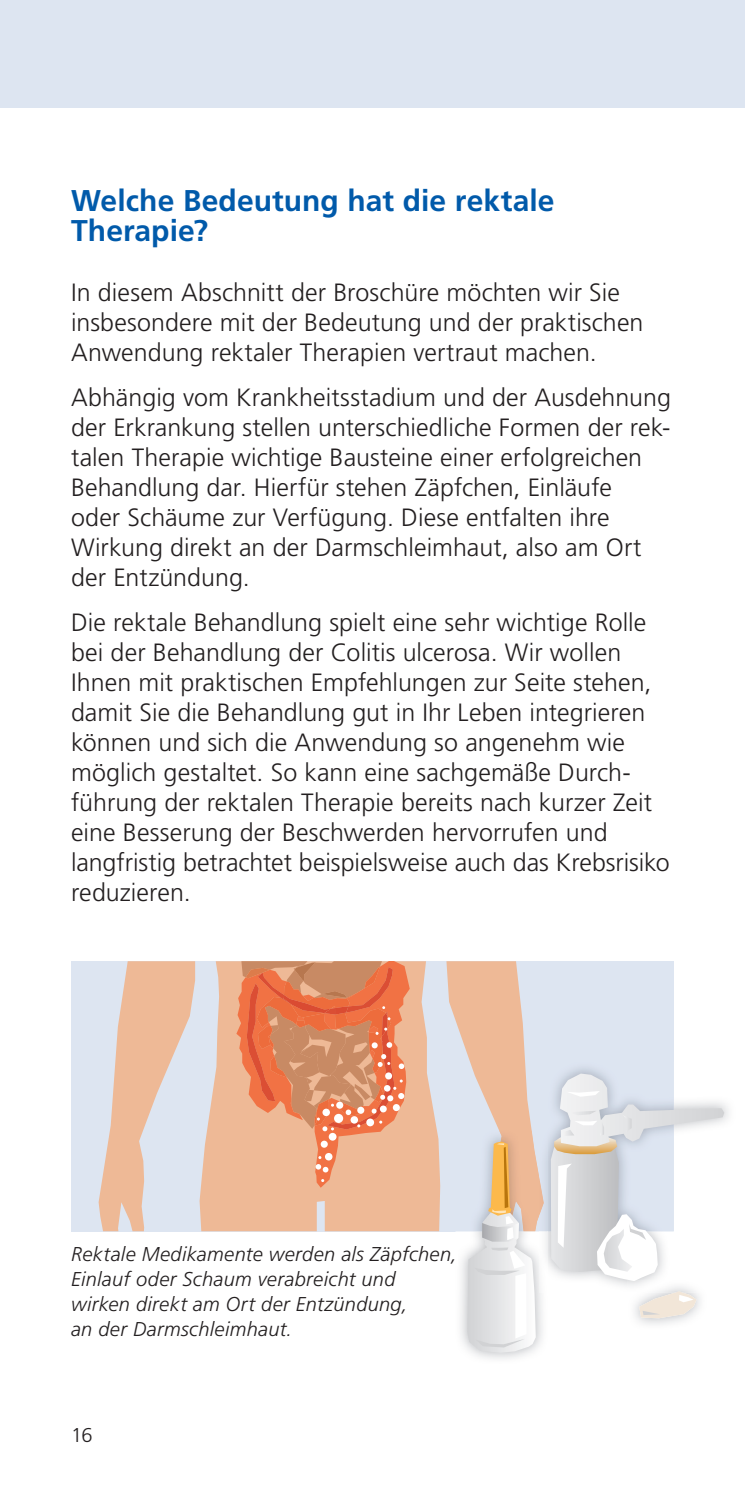
<style>
.page{position:relative;width:745px;height:1491px;background:#fff}
.page>*{position:absolute;margin:0;border:0;box-sizing:border-box;transform-origin:0 0}
.t1{font:700 30px/30px "Frutiger LT Std";letter-spacing:.005em;color:#015aaa}
.t2{font:300 25px/30px "Frutiger LT Std";letter-spacing:.005em;color:#231f20}
.t3{font:italic 300 20px/25px "Frutiger LT Std";letter-spacing:.015em;color:#231f20}
.t4{font:300 20px "Frutiger LT Std";color:#231f20}
</style>
<div class="page">
<div style="left:0;top:0;width:745px;height:107px;background:#dde5f1"></div>
<div style="left:71px;top:961px;width:602px;height:270px;background:#dde5f1"></div>
<svg style="left:99px;top:961px;width:433px;height:270px;fill:#eeb996"></svg>
<img style="left:547px;top:1062px;width:182px;height:230px">
<img style="left:547px;top:1062px;width:126px;height:169px">
<svg style="left:639px;top:1291px;width:57px;height:27px"></svg>
<svg style="left:550px;top:1073px;width:174px;height:208px"></svg>
<svg style="left:236px;top:961px;width:174px;height:227px;background:#e4936d"></svg>
<img style="left:455px;top:1231px;width:88px;height:128px">
<img style="left:455px;top:1130px;width:39px;height:101px">
<img style="left:494px;top:1130px;width:45px;height:101px">
<svg style="left:455px;top:1246px;width:2px;height:19px"></svg>
<img style="left:539px;top:1158px;width:8px;height:134px">
<img style="left:539px;top:1176px;width:4px;height:40px">
<svg style="left:467px;top:1141px;width:68px;height:212px"></svg>
<p class="t1" style="left:71px;top:186px;width:485px">Welche Bedeutung hat die rektale<br>Therapie?</p>
<p class="t2" style="left:71px;top:278px;width:574px">In diesem Abschnitt der Broschüre möchten wir Sie insbesondere mit der Bedeutung und der praktischen<br>Anwendung rektaler Therapien vertraut machen.</p>
<p class="t2" style="left:71px;top:383px;width:601px">Abhängig vom Krankheitsstadium und der Ausdehnung der Erkrankung stellen unterschiedliche Formen der rek&shy;talen Therapie wichtige Bausteine einer erfolgreichen Behandlung dar. Hierfür stehen Zäpfchen, Einläufe<br>oder Schäume zur Verfügung. Diese entfalten ihre Wirkung direkt an der Darmschleimhaut, also am Ort der Entzündung.</p>
<p class="t2" style="left:71px;top:608px;width:600px">Die rektale Behandlung spielt eine sehr wichtige Rolle bei der Behandlung der Colitis ulcerosa. Wir wollen Ihnen mit praktischen Empfehlungen zur Seite stehen, damit Sie die Behandlung gut in Ihr Leben integrieren können und sich die Anwendung so angenehm wie möglich gestaltet. So kann eine sachgemäße Durch&shy;führung der rektalen Therapie bereits nach kurzer Zeit eine Besserung der Beschwerden hervorrufen und langfristig betrachtet beispielsweise auch das Krebsrisiko reduzieren.</p>
<p class="t3" style="left:71px;top:1242px;width:387px">Rektale Medikamente werden als Zäpfchen, Einlauf oder Schaum verabreicht und wirken direkt am Ort der Entzündung,<br>an der Darmschleimhaut.</p>
<p class="t4" style="left:71px;top:1424px;width:23px">16</p>
</div>
